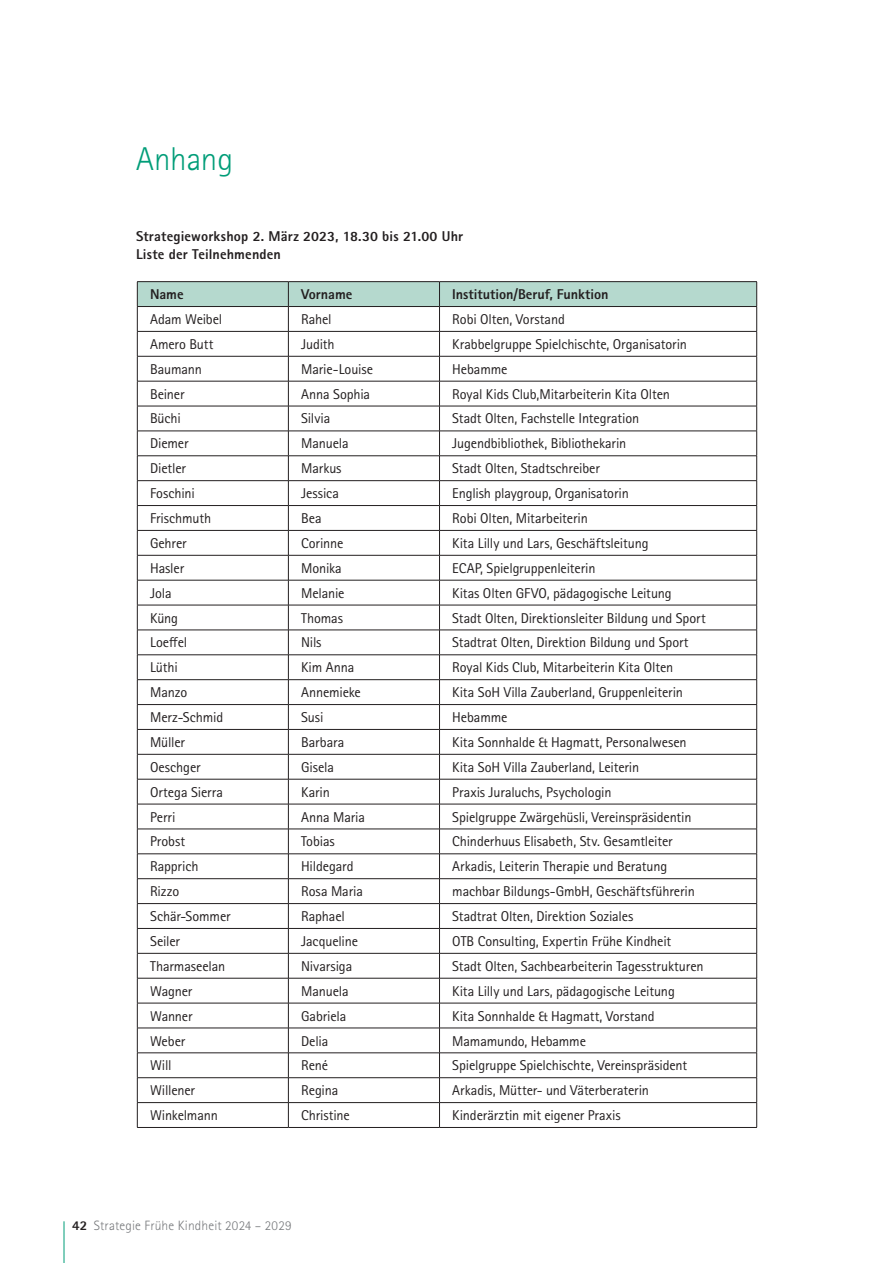
<style>
.page{position:relative;width:893px;height:1263px;background:#fff}
.page>*{position:absolute;margin:0;border:0;box-sizing:border-box;transform-origin:0 0}
.t1{font:300 33px "Rotis Sans Serif Pro";color:#009d78}
.t2{font:14.25px "Rotis Sans Serif Pro";letter-spacing:-.01em;color:#231f20}
.t3{font:800 14.25px/18.1px "Rotis Sans Serif Pro";letter-spacing:.005em;color:#231f20}
.t4{font:300 13.5px "Rotis Sans Serif Pro";letter-spacing:.015em;color:#76787b}
.s1{font-weight:800;color:#231f20}
</style>
<div class="page">
<hr style="left:64px;top:1221px;width:1px;height:42px;background:#009d78">
<hr style="left:137px;top:281px;width:151px;height:1px;background:#231f20">
<hr style="left:288px;top:281px;width:151px;height:1px;background:#231f20">
<hr style="left:439px;top:281px;width:318px;height:1px;background:#231f20">
<svg style="left:137px;top:282px;width:620px;height:845px"></svg>
<hr style="left:137px;top:1127px;width:151px;height:1px;background:#231f20">
<hr style="left:288px;top:1127px;width:151px;height:1px;background:#231f20">
<hr style="left:439px;top:1127px;width:318px;height:1px;background:#231f20">
<h1 class="t1" style="left:136px;top:140px;width:99px">Anhang</h1>
<p class="t3" style="left:136px;top:227px;width:329px">Strategieworkshop 2. März 2023, 18.30 bis 21.00 Uhr<br>Liste der Teilnehmenden</p>
<p class="t3" style="left:150px;top:285px;width:35px">Name</p>
<p class="t3" style="left:301px;top:285px;width:53px">Vorname</p>
<p class="t3" style="left:452px;top:285px;width:158px">Institution/Beruf, Funktion</p>
<p class="t2" style="left:150px;top:311px;width:74px">Adam Weibel</p>
<p class="t2" style="left:301px;top:311px;width:32px">Rahel</p>
<p class="t2" style="left:452px;top:311px;width:114px">Robi Olten, Vorstand</p>
<p class="t2" style="left:150px;top:336px;width:65px">Amero Butt</p>
<p class="t2" style="left:301px;top:336px;width:35px">Judith</p>
<p class="t2" style="left:452px;top:336px;width:236px">Krabbelgruppe Spielchischte, Organisatorin</p>
<p class="t2" style="left:150px;top:360px;width:53px">Baumann</p>
<p class="t2" style="left:301px;top:360px;width:73px">Marie-Louise</p>
<p class="t2" style="left:452px;top:360px;width:57px">Hebamme</p>
<p class="t2" style="left:150px;top:385px;width:36px">Beiner</p>
<p class="t2" style="left:301px;top:385px;width:71px">Anna Sophia</p>
<p class="t2" style="left:452px;top:385px;width:219px">Royal Kids Club,Mitarbeiterin Kita Olten</p>
<p class="t2" style="left:150px;top:410px;width:32px">Büchi</p>
<p class="t2" style="left:301px;top:410px;width:31px">Silvia</p>
<p class="t2" style="left:452px;top:410px;width:189px">Stadt Olten, Fachstelle Integration</p>
<p class="t2" style="left:150px;top:435px;width:40px">Diemer</p>
<p class="t2" style="left:301px;top:435px;width:49px">Manuela</p>
<p class="t2" style="left:452px;top:435px;width:176px">Jugendbibliothek, Bibliothekarin</p>
<p class="t2" style="left:150px;top:460px;width:38px">Dietler</p>
<p class="t2" style="left:301px;top:460px;width:42px">Markus</p>
<p class="t2" style="left:452px;top:460px;width:149px">Stadt Olten, Stadtschreiber</p>
<p class="t2" style="left:150px;top:485px;width:46px">Foschini</p>
<p class="t2" style="left:301px;top:485px;width:39px">Jessica</p>
<p class="t2" style="left:452px;top:485px;width:178px">English playgroup, Organisatorin</p>
<p class="t2" style="left:150px;top:510px;width:63px">Frischmuth</p>
<p class="t2" style="left:301px;top:510px;width:22px">Bea</p>
<p class="t2" style="left:452px;top:510px;width:137px">Robi Olten, Mitarbeiterin</p>
<p class="t2" style="left:150px;top:535px;width:38px">Gehrer</p>
<p class="t2" style="left:301px;top:535px;width:44px">Corinne</p>
<p class="t2" style="left:452px;top:535px;width:198px">Kita Lilly und Lars, Geschäftsleitung</p>
<p class="t2" style="left:150px;top:559px;width:36px">Hasler</p>
<p class="t2" style="left:301px;top:559px;width:42px">Monika</p>
<p class="t2" style="left:452px;top:559px;width:145px">ECAP, Spielgruppenleiterin</p>
<p class="t2" style="left:150px;top:584px;width:23px">Jola</p>
<p class="t2" style="left:301px;top:584px;width:45px">Melanie</p>
<p class="t2" style="left:452px;top:584px;width:221px">Kitas Olten GFVO, pädagogische Leitung</p>
<p class="t2" style="left:150px;top:609px;width:30px">Küng</p>
<p class="t2" style="left:301px;top:609px;width:43px">Thomas</p>
<p class="t2" style="left:452px;top:609px;width:255px">Stadt Olten, Direktionsleiter Bildung und Sport</p>
<p class="t2" style="left:150px;top:634px;width:39px">Loeffel</p>
<p class="t2" style="left:301px;top:634px;width:22px">Nils</p>
<p class="t2" style="left:452px;top:634px;width:238px">Stadtrat Olten, Direktion Bildung und Sport</p>
<p class="t2" style="left:150px;top:659px;width:29px">Lüthi</p>
<p class="t2" style="left:301px;top:659px;width:55px">Kim Anna</p>
<p class="t2" style="left:452px;top:659px;width:222px">Royal Kids Club, Mitarbeiterin Kita Olten</p>
<p class="t2" style="left:150px;top:684px;width:39px">Manzo</p>
<p class="t2" style="left:301px;top:684px;width:61px">Annemieke</p>
<p class="t2" style="left:452px;top:684px;width:232px">Kita SoH Villa Zauberland, Gruppenleiterin</p>
<p class="t2" style="left:150px;top:709px;width:75px">Merz-Schmid</p>
<p class="t2" style="left:301px;top:709px;width:24px">Susi</p>
<p class="t2" style="left:452px;top:709px;width:57px">Hebamme</p>
<p class="t2" style="left:150px;top:734px;width:37px">Müller</p>
<p class="t2" style="left:301px;top:734px;width:45px">Barbara</p>
<p class="t2" style="left:452px;top:734px;width:236px">Kita Sonnhalde &amp; Hagmatt, Personalwesen</p>
<p class="t2" style="left:150px;top:758px;width:52px">Oeschger</p>
<p class="t2" style="left:301px;top:758px;width:34px">Gisela</p>
<p class="t2" style="left:452px;top:758px;width:188px">Kita SoH Villa Zauberland, Leiterin</p>
<p class="t2" style="left:150px;top:783px;width:74px">Ortega Sierra</p>
<p class="t2" style="left:301px;top:783px;width:30px">Karin</p>
<p class="t2" style="left:452px;top:783px;width:161px">Praxis Juraluchs, Psychologin</p>
<p class="t2" style="left:150px;top:808px;width:27px">Perri</p>
<p class="t2" style="left:301px;top:808px;width:65px">Anna Maria</p>
<p class="t2" style="left:452px;top:808px;width:241px">Spielgruppe Zwärgehüsli, Vereinspräsidentin</p>
<p class="t2" style="left:150px;top:833px;width:37px">Probst</p>
<p class="t2" style="left:301px;top:833px;width:35px">Tobias</p>
<p class="t2" style="left:452px;top:833px;width:222px">Chinderhuus Elisabeth, Stv. Gesamtleiter</p>
<p class="t2" style="left:150px;top:858px;width:50px">Rapprich</p>
<p class="t2" style="left:301px;top:858px;width:54px">Hildegard</p>
<p class="t2" style="left:452px;top:858px;width:217px">Arkadis, Leiterin Therapie und Beratung</p>
<p class="t2" style="left:150px;top:883px;width:31px">Rizzo</p>
<p class="t2" style="left:301px;top:883px;width:63px">Rosa Maria</p>
<p class="t2" style="left:452px;top:883px;width:244px">machbar Bildungs-GmbH, Geschäftsführerin</p>
<p class="t2" style="left:150px;top:908px;width:82px">Schär-Sommer</p>
<p class="t2" style="left:301px;top:908px;width:45px">Raphael</p>
<p class="t2" style="left:452px;top:908px;width:183px">Stadtrat Olten, Direktion Soziales</p>
<p class="t2" style="left:150px;top:933px;width:32px">Seiler</p>
<p class="t2" style="left:301px;top:933px;width:58px">Jacqueline</p>
<p class="t2" style="left:452px;top:933px;width:221px">OTB Consulting, Expertin Frühe Kindheit</p>
<p class="t2" style="left:150px;top:958px;width:77px">Tharmaseelan</p>
<p class="t2" style="left:301px;top:958px;width:53px">Nivarsiga</p>
<p class="t2" style="left:452px;top:958px;width:253px">Stadt Olten, Sachbearbeiterin Tagesstrukturen</p>
<p class="t2" style="left:150px;top:982px;width:44px">Wagner</p>
<p class="t2" style="left:301px;top:982px;width:49px">Manuela</p>
<p class="t2" style="left:452px;top:982px;width:224px">Kita Lilly und Lars, pädagogische Leitung</p>
<p class="t2" style="left:150px;top:1007px;width:44px">Wanner</p>
<p class="t2" style="left:301px;top:1007px;width:47px">Gabriela</p>
<p class="t2" style="left:452px;top:1007px;width:204px">Kita Sonnhalde &amp; Hagmatt, Vorstand</p>
<p class="t2" style="left:150px;top:1032px;width:37px">Weber</p>
<p class="t2" style="left:301px;top:1032px;width:29px">Delia</p>
<p class="t2" style="left:452px;top:1032px;width:135px">Mamamundo, Hebamme</p>
<p class="t2" style="left:150px;top:1057px;width:23px">Will</p>
<p class="t2" style="left:301px;top:1057px;width:28px">René</p>
<p class="t2" style="left:452px;top:1057px;width:236px">Spielgruppe Spielchischte, Vereinspräsident</p>
<p class="t2" style="left:150px;top:1082px;width:47px">Willener</p>
<p class="t2" style="left:301px;top:1082px;width:39px">Regina</p>
<p class="t2" style="left:452px;top:1082px;width:198px">Arkadis, Mütter- und Väterberaterin</p>
<p class="t2" style="left:150px;top:1107px;width:69px">Winkelmann</p>
<p class="t2" style="left:301px;top:1107px;width:50px">Christine</p>
<p class="t2" style="left:452px;top:1107px;width:170px">Kinderärztin mit eigener Praxis</p>
<p class="t4" style="left:72px;top:1217px;width:221px"><span class="s1">42</span> Strategie Frühe Kindheit 2024 – 2029</p>
</div>
